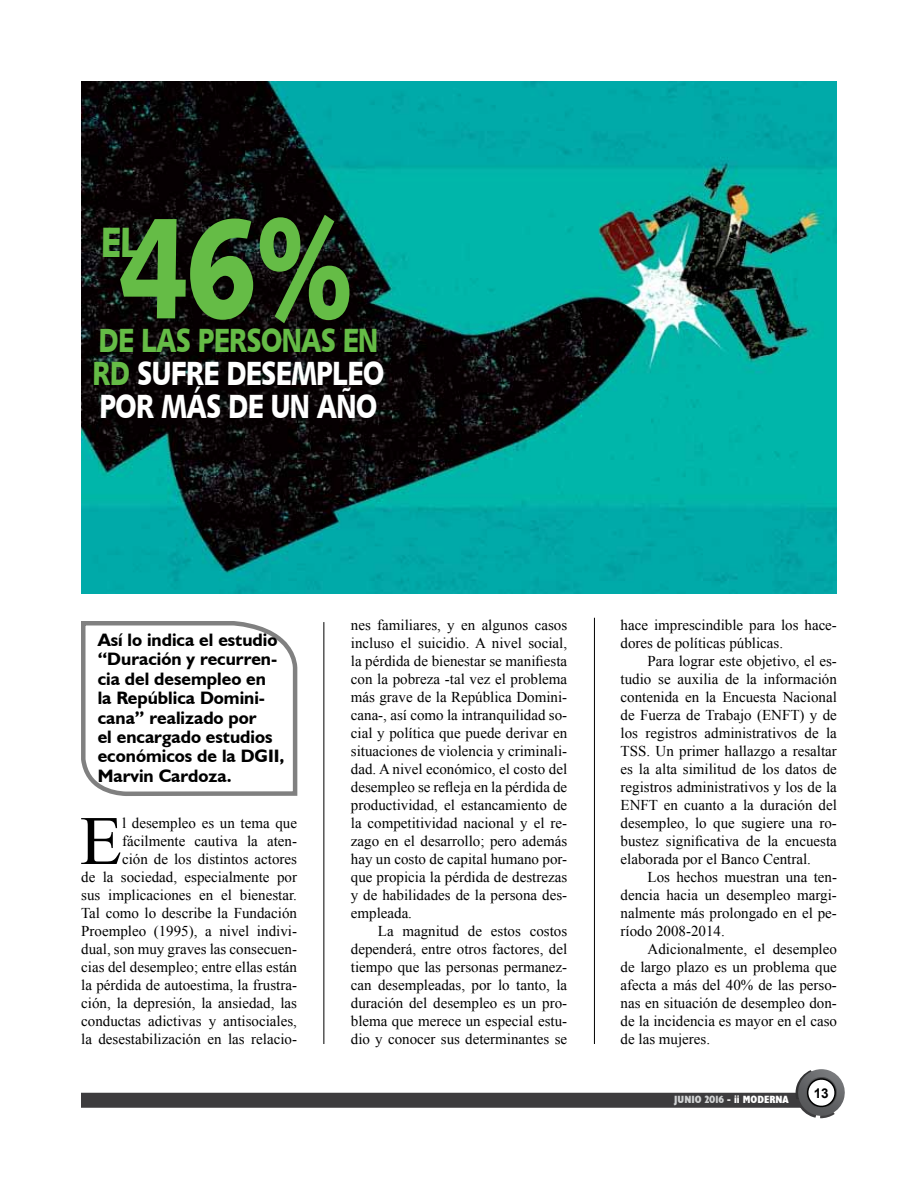
<style>
.page{position:relative;width:918px;height:1188px;background:#fff}
.page>*{position:absolute;margin:0;border:0;box-sizing:border-box;transform-origin:0 0}
.t1{font:143.85px "Humanist 531 BT Black A";color:#65bc46;scale:.8 1}
.t2{font:69.3px "Times New Roman";color:#000}
.t3{font:42.6px "Humanist 531 BT Black A";color:#65bc46;scale:.8 1}
.t4{font:33.75px/33.5px "Humanist 531 BT Black A";letter-spacing:-.03em;color:#fff;scale:.8 1}
.t5{font:700 18px/19.5px "Humanist 521 BT";color:#000}
.t6{font:15px/18px "Times New Roman";color:#000;text-align:justify}
.t7{font:700 13.5px "Arial";color:#000}
.t8{font:700 condensed 10.5px "Humanist 521 BT Xtra";color:#fff}
.s1{color:#65bc46}
.s2{color:#d1d3d4}
</style>
<div class="page">
<div style="left:81px;top:1093px;width:726px;height:15px;background:#3d3c3e"></div>
<svg style="left:795px;top:1069px;width:50px;height:50px"></svg>
<img style="left:81px;top:81px;width:756px;height:513px">
<hr style="left:324px;top:622px;width:1px;height:422px;background:#000">
<hr style="left:594px;top:618px;width:1px;height:426px;background:#000">
<svg style="left:81px;top:621px;width:217px;height:175px"></svg>
<h1 class="t1" style="left:118px;top:177px;width:299px">46%</h1>
<h3 class="t3" style="left:101px;top:215px;width:51px">EL</h3>
<h3 class="t4" style="left:93px;top:323px;width:366px"><span class="s1">DE LAS PERSONAS EN<br>RD</span> SUFRE DESEMPLEO<br>POR MÁS DE UN AÑO</h3>
<p class="t5" style="left:98px;top:629px;width:188px">Así lo indica el estudio “Duración y recurren&shy;cia del desempleo en<br>la República Domini&shy;cana” realizado por<br>el encargado estudios económicos de la DGII,<br>Marvin Cardoza.</p>
<p class="t6" style="left:81px;top:814px;width:217px;text-align:right">l desempleo es un tema que fácilmente cautiva la aten-<br>ción de los distintos actores<br>de la sociedad, especialmente por sus implicaciones en el bienestar.<br>Tal como lo describe la Fundación Proempleo (1995), a nivel indivi&shy;dual, son muy graves las consecuen&shy;cias del desempleo; entre ellas están la pérdida de autoestima, la frustra&shy;ción, la depresión, la ansiedad, las conductas adictivas y antisociales, la desestabilización en las relacio-</p>
<h2 class="t2" style="left:80px;top:794px;width:44px">E</h2>
<p class="t6" style="left:351px;top:616px;width:218px">nes familiares, y en algunos casos incluso el suicidio. A nivel social, la pérdida de bienestar se manifiesta con la pobreza -tal vez el problema más grave de la República Domini&shy;cana-, así como la intranquilidad so&shy;cial y política que puede derivar en situaciones de violencia y criminali&shy;dad. A nivel económico, el costo del desempleo se refleja en la pérdida de productividad, el estancamiento de la competitividad nacional y el re&shy;zago en el desarrollo; pero además hay un costo de capital humano por&shy;que propicia la pérdida de destrezas y de habilidades de la persona des&shy;empleada.</p>
<p class="t6" style="left:351px;top:922px;width:218px;text-indent:27px">La magnitud de estos costos dependerá, entre otros factores, del tiempo que las personas permanez&shy;can desempleadas, por lo tanto, la duración del desempleo es un pro&shy;blema que merece un especial estu&shy;dio y conocer sus determinantes se</p>
<p class="t6" style="left:621px;top:616px;width:218px">hace imprescindible para los hace&shy;dores de políticas públicas.</p>
<p class="t6" style="left:621px;top:652px;width:218px;text-indent:27px">Para lograr este objetivo, el es&shy;tudio se auxilia de la información contenida en la Encuesta Nacional de Fuerza de Trabajo (ENFT) y de los registros administrativos de la TSS. Un primer hallazgo a resaltar es la alta similitud de los datos de registros administrativos y los de la ENFT en cuanto a la duración del desempleo, lo que sugiere una ro&shy;bustez significativa de la encuesta elaborada por el Banco Central.</p>
<p class="t6" style="left:621px;top:868px;width:218px;text-indent:27px">Los hechos muestran una ten&shy;dencia hacia un desempleo margi&shy;nalmente más prolongado en el pe&shy;ríodo 2008-2014.</p>
<p class="t6" style="left:621px;top:940px;width:218px;text-indent:27px">Adicionalmente, el desempleo de largo plazo es un problema que afecta a más del 40% de las perso&shy;nas en situación de desempleo don&shy;de la incidencia es mayor en el caso de las mujeres.</p>
<p class="t8" style="left:674px;top:1093px;width:116px"><span class="s2">JUNIO 2016</span> - ii MODERNA</p>
<p class="t7" style="left:814px;top:1084px;width:17px">13</p>
</div>
